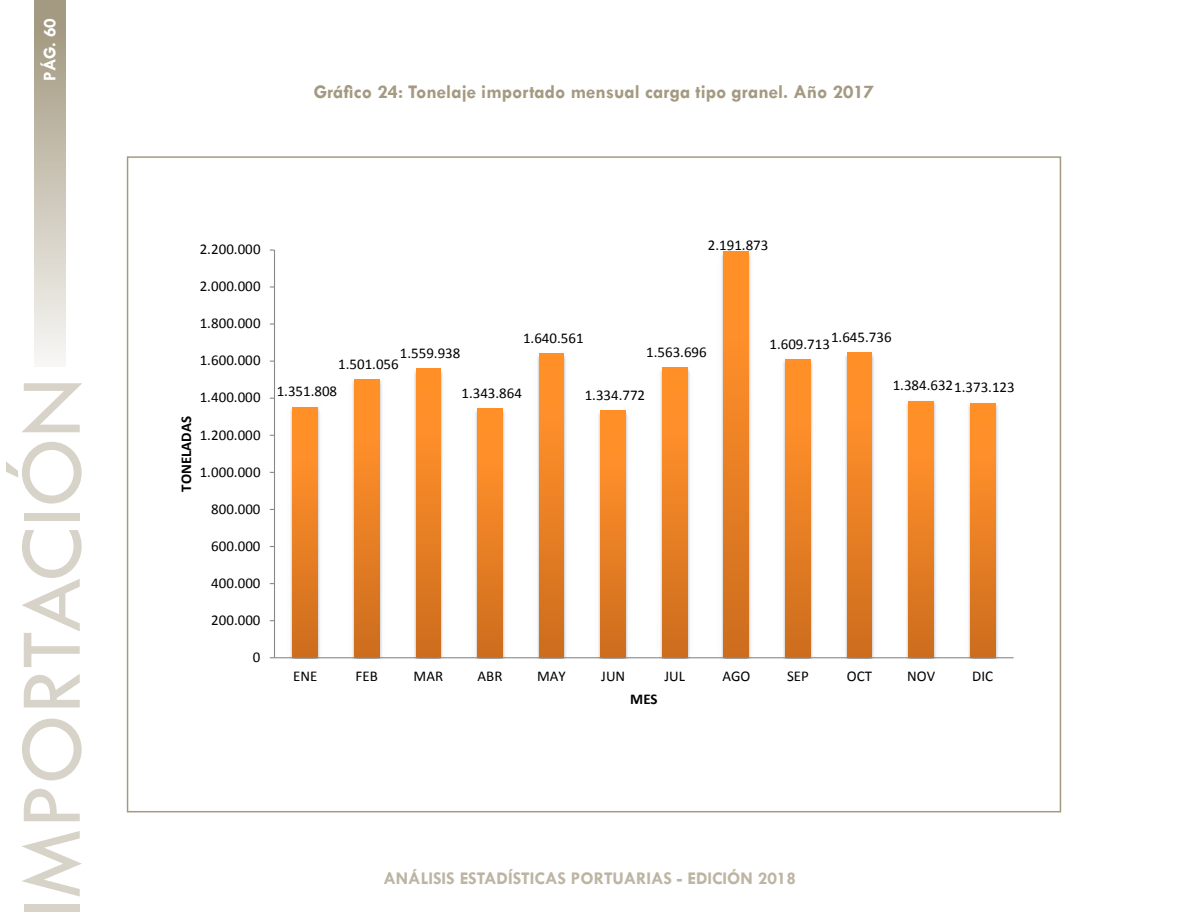
<style>
.page{position:relative;width:1188px;height:918px;background:#fff}
.page>*{position:absolute;margin:0;border:0;box-sizing:border-box;transform-origin:0 0}
.t1{font:90px "Tw Cen";color:#d8d3c8}
.t2{font:700 19.5px "Tw Cen";color:#a49a81}
.t3{font:700 18px "Tw Cen";color:#bdb5a3}
.t4{font:700 18px "Tw Cen";color:#fff}
.t5{font:15px "Calibri";color:#000}
.t6{font:700 15px "Calibri";color:#000}
</style>
<div class="page">
<div style="left:34px;top:0;width:31px;height:367px;background:linear-gradient(to bottom,#9e9379,#f7f6f5)"></div>
<img style="left:288px;top:407px;width:35px;height:252px">
<img style="left:349px;top:379px;width:35px;height:280px">
<img style="left:411px;top:368px;width:35px;height:291px">
<img style="left:473px;top:408px;width:34px;height:251px">
<img style="left:534px;top:353px;width:35px;height:306px">
<img style="left:596px;top:410px;width:35px;height:249px">
<img style="left:657px;top:367px;width:35px;height:292px">
<img style="left:719px;top:251px;width:35px;height:408px">
<img style="left:781px;top:359px;width:34px;height:300px">
<img style="left:842px;top:352px;width:35px;height:307px">
<img style="left:904px;top:401px;width:35px;height:258px">
<img style="left:965px;top:403px;width:35px;height:256px">
<div style="left:293px;top:407px;width:25px;height:251px;background:linear-gradient(to bottom,#ff952b,#ce6e1e)"></div>
<div style="left:354px;top:379px;width:25px;height:279px;background:linear-gradient(to bottom,#ff952b,#ce6e1e)"></div>
<div style="left:416px;top:369px;width:25px;height:289px;background:linear-gradient(to bottom,#ff952b,#ce6e1e)"></div>
<div style="left:478px;top:409px;width:24px;height:249px;background:linear-gradient(to bottom,#ff952b,#ce6e1e)"></div>
<div style="left:539px;top:354px;width:25px;height:304px;background:linear-gradient(to bottom,#ff952b,#ce6e1e)"></div>
<div style="left:601px;top:410px;width:25px;height:248px;background:linear-gradient(to bottom,#ff952b,#ce6e1e)"></div>
<div style="left:662px;top:368px;width:25px;height:290px;background:linear-gradient(to bottom,#ff952b,#ce6e1e)"></div>
<div style="left:724px;top:252px;width:25px;height:406px;background:linear-gradient(to bottom,#ff952b,#ce6e1e)"></div>
<div style="left:786px;top:359px;width:24px;height:299px;background:linear-gradient(to bottom,#ff952b,#ce6e1e)"></div>
<div style="left:847px;top:353px;width:25px;height:305px;background:linear-gradient(to bottom,#ff952b,#ce6e1e)"></div>
<div style="left:909px;top:401px;width:24px;height:257px;background:linear-gradient(to bottom,#ff952b,#ce6e1e)"></div>
<div style="left:970px;top:403px;width:25px;height:255px;background:linear-gradient(to bottom,#ff952b,#ce6e1e)"></div>
<hr style="left:274px;top:250px;width:1px;height:408px;background:#868686">
<hr style="left:275px;top:657px;width:739px;height:1px;background:#868686">
<p class="t4" style="left:39px;top:81px;width:64px;rotate:-90deg">PÁG. 60</p>
<h2 class="t2" style="left:314px;top:81px;width:562px">Gráfico 24: Tonelaje importado mensual carga tipo granel. Año 2017</h2>
<p class="t5" style="left:200px;top:240px;width:62px">2.200.000</p>
<p class="t5" style="left:200px;top:277px;width:62px">2.000.000</p>
<p class="t5" style="left:200px;top:314px;width:62px">1.800.000</p>
<p class="t5" style="left:200px;top:351px;width:62px">1.600.000</p>
<p class="t5" style="left:400px;top:343px;width:62px">1.559.938</p>
<p class="t5" style="left:338px;top:354px;width:62px">1.501.056</p>
<p class="t5" style="left:523px;top:328px;width:62px">1.640.561</p>
<p class="t5" style="left:708px;top:235px;width:62px">2.191.873</p>
<p class="t5" style="left:646px;top:343px;width:62px">1.563.696</p>
<p class="t5" style="left:769px;top:331px;width:124px">1.609.713 1.645.736</p>
<p class="t5" style="left:893px;top:377px;width:124px">1.384.632 1.373.123</p>
<h1 class="t1" style="left:-3px;top:918px;width:542px;rotate:-90deg">IMPORTACIÓN</h1>
<p class="t5" style="left:277px;top:382px;width:62px">1.351.808</p>
<p class="t5" style="left:461px;top:383px;width:62px">1.343.864</p>
<p class="t5" style="left:585px;top:385px;width:62px">1.334.772</p>
<p class="t5" style="left:200px;top:388px;width:62px">1.400.000</p>
<p class="t6" style="left:177px;top:492px;width:77px;rotate:-90deg">TONELADAS</p>
<p class="t5" style="left:200px;top:425px;width:62px">1.200.000</p>
<p class="t5" style="left:200px;top:462px;width:62px">1.000.000</p>
<p class="t5" style="left:211px;top:499px;width:51px">800.000</p>
<p class="t5" style="left:211px;top:536px;width:51px">600.000</p>
<p class="t5" style="left:211px;top:573px;width:51px">400.000</p>
<p class="t5" style="left:211px;top:610px;width:51px">200.000</p>
<p class="t5" style="left:253px;top:648px;width:9px">0</p>
<p class="t5" style="left:293px;top:667px;width:26px">ENE</p>
<p class="t5" style="left:356px;top:667px;width:24px">FEB</p>
<p class="t5" style="left:414px;top:667px;width:31px">MAR</p>
<p class="t5" style="left:478px;top:667px;width:27px">ABR</p>
<p class="t5" style="left:537px;top:667px;width:30px">MAY</p>
<p class="t5" style="left:601px;top:667px;width:26px">JUN</p>
<p class="t5" style="left:664px;top:667px;width:22px">JUL</p>
<p class="t5" style="left:722px;top:667px;width:30px">AGO</p>
<p class="t5" style="left:787px;top:667px;width:23px">SEP</p>
<p class="t5" style="left:847px;top:667px;width:27px">OCT</p>
<p class="t5" style="left:907px;top:667px;width:30px">NOV</p>
<p class="t5" style="left:972px;top:667px;width:22px">DIC</p>
<p class="t6" style="left:630px;top:690px;width:29px">MES</p>
<p class="t3" style="left:384px;top:868px;width:414px">ANÁLISIS ESTADÍSTICAS PORTUARIAS - EDICIÓN 2018</p>
</div>
